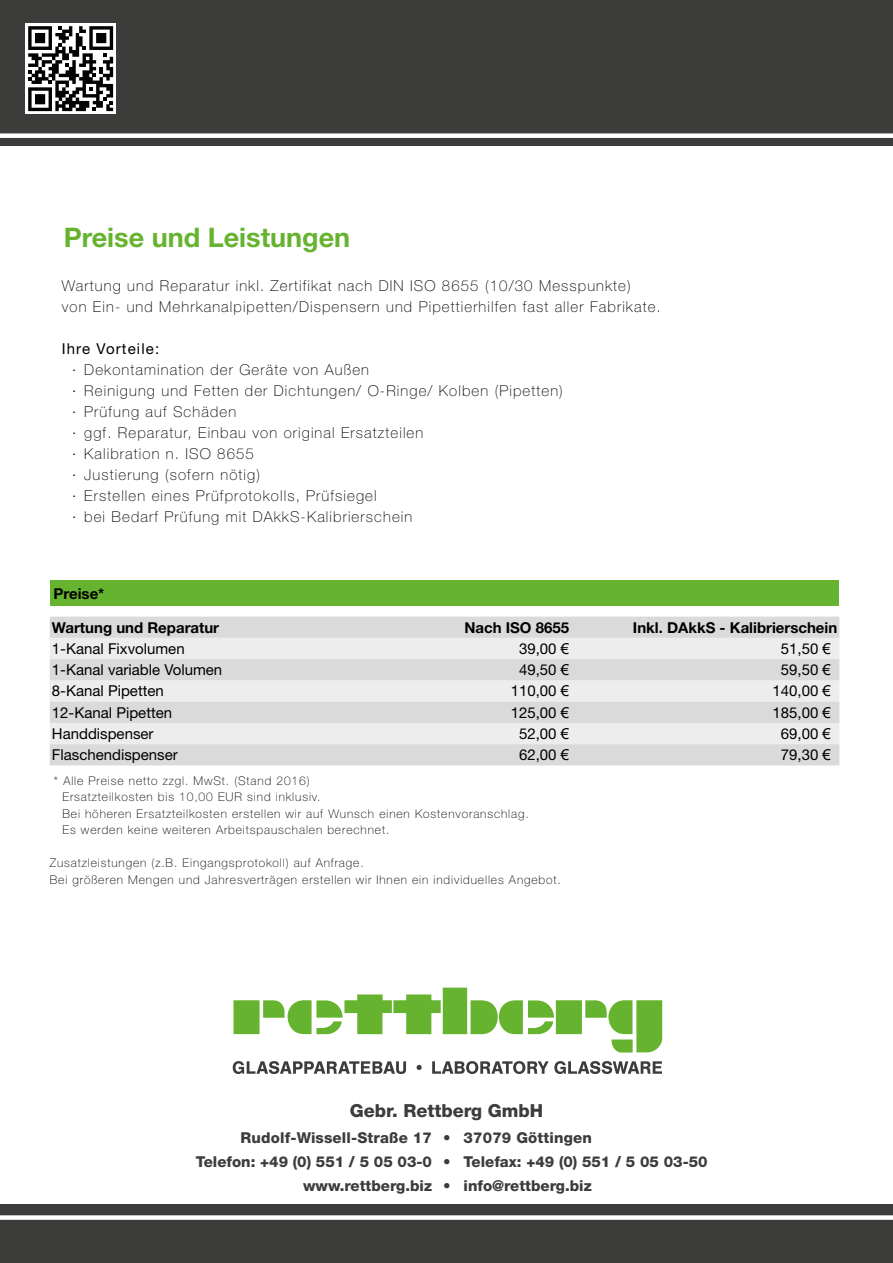
<style>
.page{position:relative;width:893px;height:1263px;background:#fff}
.page>*{position:absolute;margin:0;border:0;box-sizing:border-box;transform-origin:0 0}
.t1{font:700 27px "Helvetica Neue";color:#65b32e}
.t2{font:800 18px "Helvetica Neue";color:#3c3c3b}
.t3{font:100 15px/21px "Helvetica Neue";letter-spacing:.075em;color:#000}
.t4{font:15px "Helvetica Neue";color:#000}
.t5{font:800 15px "Helvetica Neue";color:#3c3c3b}
.t6{font:700 15px "Helvetica Neue";color:#000}
.t7{font:15px "Helvetica Neue";letter-spacing:.075em;color:#000}
.t8{font:100 12px/16.5px "Helvetica Neue";letter-spacing:.075em;color:#000}
.s1{font-family:"Arial"}
</style>
<div class="page">
<div style="left:0;top:0;width:893px;height:146px;background:#3c3c3b"></div>
<div style="left:0;top:133px;width:893px;height:5px;background:#fff"></div>
<div style="left:0;top:1204px;width:893px;height:59px;background:#3c3c3b"></div>
<div style="left:0;top:1215px;width:893px;height:5px;background:#fff"></div>
<svg style="left:26px;top:23px;width:90px;height:91px"></svg>
<svg style="left:28px;top:26px;width:85px;height:85px;background:#757576"></svg>
<svg style="left:233px;top:1061px;width:173px;height:13px"></svg>
<svg style="left:417px;top:1065px;width:5px;height:5px"></svg>
<svg style="left:432px;top:1061px;width:230px;height:13px"></svg>
<svg style="left:233px;top:988px;width:429px;height:64px"></svg>
<div style="left:50px;top:580px;width:789px;height:26px;background:#65b32e"></div>
<svg style="left:50px;top:617px;width:789px;height:42px;background:#e3e3e3"></svg>
<svg style="left:50px;top:659px;width:789px;height:106px;background:#e1e1e1"></svg>
<h1 class="t1" style="left:64px;top:221px;width:288px">Preise und Leistungen</h1>
<p class="t3" style="left:62px;top:276px;width:600px">Wartung und Reparatur inkl. Zertifikat nach DIN ISO 8655 (10/30 Messpunkte)<br>von Ein- und Mehrkanalpipetten/Dispensern und Pipettierhilfen fast aller Fabrikate.</p>
<p class="t7" style="left:62px;top:340px;width:99px">Ihre Vorteile:</p>
<p class="t3" style="left:72px;top:360px;width:492px">· Dekontamination der Geräte von Außen<br>· Reinigung und Fetten der Dichtungen/ O-Ringe/ Kolben (Pipetten) · Prüfung auf Schäden<br>· ggf. Reparatur, Einbau von original Ersatzteilen<br>· Kalibration n. ISO 8655<br>· Justierung (sofern nötig)<br>· Erstellen eines Prüfprotokolls, Prüfsiegel<br>· bei Bedarf Prüfung mit DAkkS-Kalibrierschein</p>
<p class="t6" style="left:54px;top:584px;width:52px">Preise*</p>
<p class="t6" style="left:52px;top:618px;width:169px">Wartung und Reparatur</p>
<p class="t6" style="left:464px;top:618px;width:106px">Nach ISO 8655</p>
<p class="t6" style="left:633px;top:618px;width:206px">Inkl. DAkkS - Kalibrierschein</p>
<p class="t4" style="left:52px;top:640px;width:134px">1-Kanal Fixvolumen</p>
<p class="t4" style="left:519px;top:640px;width:52px">39,00 <span class="s1">€</span></p>
<p class="t4" style="left:781px;top:640px;width:52px">51,50 <span class="s1">€</span></p>
<p class="t4" style="left:52px;top:661px;width:172px">1-Kanal variable Volumen</p>
<p class="t4" style="left:519px;top:661px;width:52px">49,50 <span class="s1">€</span></p>
<p class="t4" style="left:781px;top:661px;width:52px">59,50 <span class="s1">€</span></p>
<p class="t4" style="left:52px;top:682px;width:113px">8-Kanal Pipetten</p>
<p class="t4" style="left:511px;top:682px;width:60px">110,00 <span class="s1">€</span></p>
<p class="t4" style="left:772px;top:682px;width:60px">140,00 <span class="s1">€</span></p>
<p class="t4" style="left:52px;top:703px;width:122px">12-Kanal Pipetten</p>
<p class="t4" style="left:511px;top:703px;width:60px">125,00 <span class="s1">€</span></p>
<p class="t4" style="left:772px;top:703px;width:60px">185,00 <span class="s1">€</span></p>
<p class="t4" style="left:52px;top:725px;width:103px">Handdispenser</p>
<p class="t4" style="left:519px;top:725px;width:52px">52,00 <span class="s1">€</span></p>
<p class="t4" style="left:781px;top:725px;width:52px">69,00 <span class="s1">€</span></p>
<p class="t4" style="left:52px;top:746px;width:127px">Flaschendispenser</p>
<p class="t4" style="left:519px;top:746px;width:52px">62,00 <span class="s1">€</span></p>
<p class="t4" style="left:781px;top:746px;width:52px">79,30 <span class="s1">€</span></p>
<p class="t8" style="left:62px;top:772px;width:468px;text-indent:-8px">* Alle Preise netto zzgl. MwSt. (Stand 2016)<br>Ersatzteilkosten bis 10,00 EUR sind inklusiv.<br>Bei höheren Ersatzteilkosten erstellen wir auf Wunsch einen Kostenvoranschlag.<br>Es werden keine weiteren Arbeitspauschalen berechnet.</p>
<p class="t8" style="left:50px;top:855px;width:513px">Zusatzleistungen (z.B. Eingangsprotokoll) auf Anfrage.<br>Bei größeren Mengen und Jahresverträgen erstellen wir Ihnen ein individuelles Angebot.</p>
<p class="t2" style="left:350px;top:1100px;width:195px">Gebr. Rettberg GmbH</p>
<p class="t5" style="left:241px;top:1128px;width:353px">Rudolf-Wissell-Straße 17 • 37079 Göttingen</p>
<p class="t5" style="left:196px;top:1152px;width:513px">Telefon: +49 (0) 551 / 5 05 03-0 • Telefax: +49 (0) 551 / 5 05 03-50</p>
<p class="t5" style="left:303px;top:1176px;width:290px">www.rettberg.biz • info@rettberg.biz</p>
</div>
